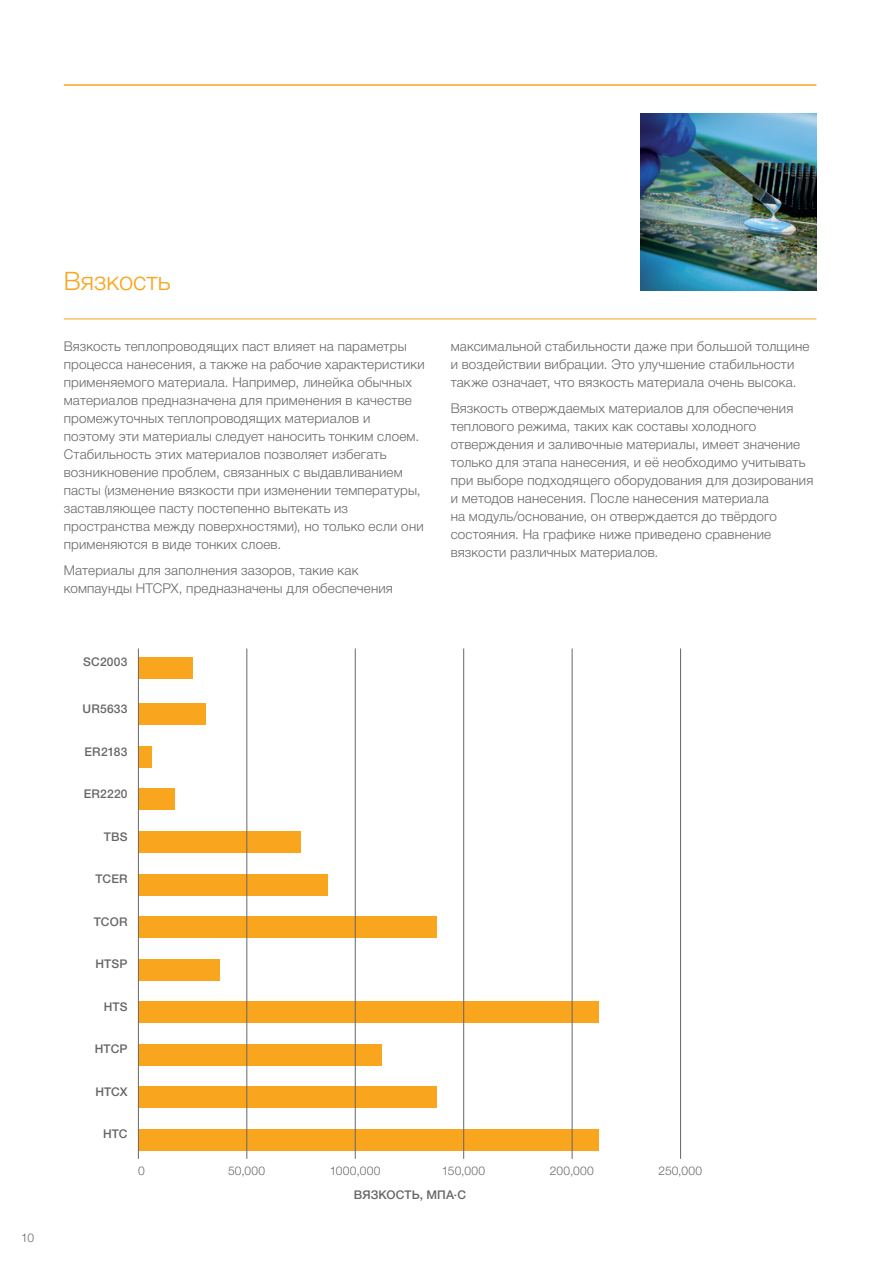
<style>
.page{position:relative;width:893px;height:1263px;background:#fff}
.page>*{position:absolute;margin:0;border:0;box-sizing:border-box;transform-origin:0 0}
.t1{font:300 25.5px "Helvetica Neue LTCYR";color:#f9a51e}
.t2{font:300 13.5px/18px "Helvetica Neue LTCYR";letter-spacing:.01em;color:#67676a}
.t3{font:500 12px "Helvetica Neue";letter-spacing:.015em;color:#67676a}
.t4{font:300 12px "Helvetica Neue";letter-spacing:.03em;color:#67676a}
.t5{font:500 12px "Helvetica Neue LTCYR";letter-spacing:.005em;color:#67676a}
</style>
<div class="page">
<hr style="left:64px;top:84px;width:752px;height:2px;background:#f9a51e">
<hr style="left:64px;top:319px;width:752px;height:1px;background:#f9a51e">
<img style="left:640px;top:114px;width:176px;height:176px">
<div style="left:138px;top:874px;width:190px;height:21px;background:#f9a51e"></div>
<div style="left:138px;top:831px;width:163px;height:22px;background:#f9a51e"></div>
<div style="left:138px;top:789px;width:36px;height:21px;background:#f9a51e"></div>
<div style="left:138px;top:746px;width:14px;height:21px;background:#f9a51e"></div>
<div style="left:138px;top:704px;width:68px;height:21px;background:#f9a51e"></div>
<div style="left:138px;top:657px;width:54px;height:21px;background:#f9a51e"></div>
<div style="left:138px;top:916px;width:298px;height:22px;background:#f9a51e"></div>
<div style="left:138px;top:959px;width:82px;height:21px;background:#f9a51e"></div>
<div style="left:138px;top:1001px;width:461px;height:22px;background:#f9a51e"></div>
<div style="left:138px;top:1044px;width:244px;height:21px;background:#f9a51e"></div>
<div style="left:138px;top:1086px;width:298px;height:22px;background:#f9a51e"></div>
<div style="left:138px;top:1129px;width:461px;height:21px;background:#f9a51e"></div>
<hr style="left:138px;top:648px;width:1px;height:511px;background:#67676a">
<hr style="left:247px;top:648px;width:1px;height:511px;background:#67676a">
<hr style="left:355px;top:648px;width:1px;height:511px;background:#67676a">
<hr style="left:463px;top:648px;width:1px;height:511px;background:#67676a">
<hr style="left:572px;top:648px;width:1px;height:511px;background:#67676a">
<hr style="left:680px;top:648px;width:1px;height:511px;background:#67676a">
<p class="t4" style="left:21px;top:1230px;width:14px">10</p>
<h1 class="t1" style="left:64px;top:267px;width:108px">Вязкость</h1>
<p class="t2" style="left:64px;top:337px;width:362px">Вязкость теплопроводящих паст влияет на параметры процесса нанесения, а также на рабочие характеристики применяемого материала. Например, линейка обычных материалов предназначена для применения в качестве промежуточных теплопроводящих материалов и поэтому эти материалы следует наносить тонким слоем.<br>Стабильность этих материалов позволяет избегать возникновение проблем, связанных с выдавливанием пасты (изменение вязкости при изменении температуры, заставляющее пасту постепенно вытекать из пространства между поверхностями), но только если они применяются в виде тонких слоев.</p>
<p class="t2" style="left:64px;top:562px;width:331px">Материалы для заполнения зазоров, такие как компаунды HTCPX, предназначены для обеспечения</p>
<p class="t3" style="left:83px;top:655px;width:46px">SC2003</p>
<p class="t3" style="left:83px;top:702px;width:47px">UR5633</p>
<p class="t3" style="left:85px;top:744px;width:45px">ER2183</p>
<p class="t3" style="left:84px;top:787px;width:45px">ER2220</p>
<p class="t3" style="left:104px;top:829px;width:25px">TBS</p>
<p class="t3" style="left:95px;top:872px;width:34px">TCER</p>
<p class="t3" style="left:94px;top:914px;width:35px">TCOR</p>
<p class="t3" style="left:95px;top:957px;width:34px">HTSP</p>
<p class="t3" style="left:104px;top:999px;width:25px">HTS</p>
<p class="t3" style="left:95px;top:1042px;width:34px">HTCP</p>
<p class="t3" style="left:95px;top:1084px;width:34px">HTCX</p>
<p class="t3" style="left:103px;top:1127px;width:26px">HTC</p>
<p class="t2" style="left:451px;top:337px;width:360px">максимальной стабильности даже при большой толщине и воздействии вибрации. Это улучшение стабильности также означает, что вязкость материала очень высока.</p>
<p class="t2" style="left:451px;top:400px;width:364px">Вязкость отверждаемых материалов для обеспечения теплового режима, таких как составы холодного отверждения и заливочные материалы, имеет значение только для этапа нанесения, и её необходимо учитывать при выборе подходящего оборудования для дозирования и методов нанесения. После нанесения материала<br>на модуль/основание, он отверждается до твёрдого состояния. На графике ниже приведено сравнение вязкости различных материалов.</p>
<p class="t4" style="left:138px;top:1163px;width:8px">0</p>
<p class="t4" style="left:228px;top:1163px;width:39px">50,000</p>
<p class="t4" style="left:330px;top:1163px;width:52px">1000,000</p>
<p class="t4" style="left:442px;top:1163px;width:45px">150,000</p>
<p class="t4" style="left:550px;top:1163px;width:46px">200,000</p>
<p class="t4" style="left:658px;top:1163px;width:45px">250,000</p>
<p class="t5" style="left:354px;top:1188px;width:114px">ВЯЗКОСТЬ, МПА·С</p>
</div>
